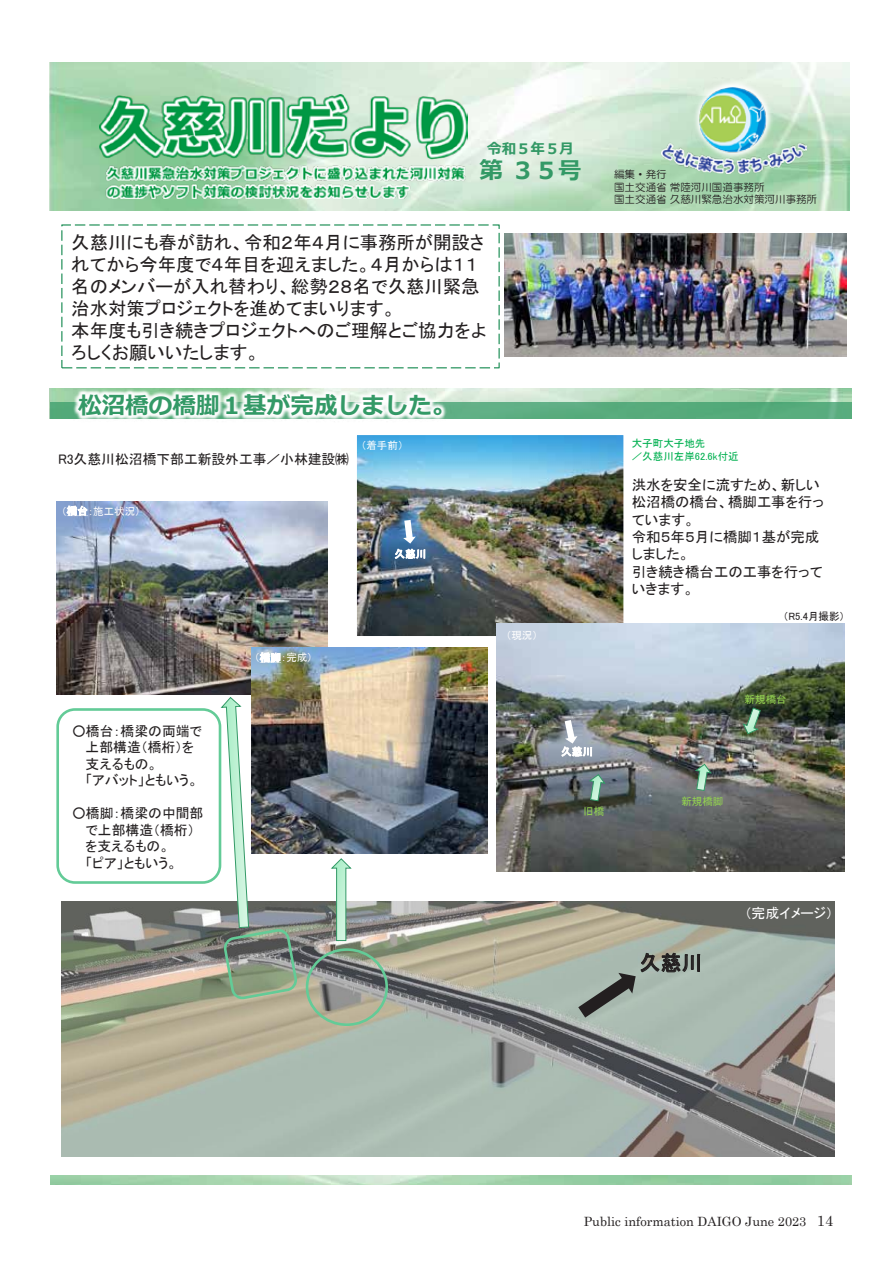
<style>
.page{position:relative;width:893px;height:1263px;background:#fff}
.page>*{position:absolute;margin:0;border:0;box-sizing:border-box;transform-origin:0 0}
.t1{font:700 23.55px "Meiryo";color:#396}
.t2{font:20.85px "MS P Gothic";color:#231f20}
.t3{font:18.45px/22px "MS P Gothic";color:#231f20}
.t4{font:14.85px "Century";color:#231f20}
.t5{font:14.55px "MS P Gothic";color:#231f20}
.t6{font:14.4px/17.2px "MS P Gothic";color:#231f20}
.t7{font:700 14.4px "Meiryo";color:#396}
.t8{font:13.8px/16.5px "MS P Gothic";color:#231f20}
.t9{font:13.8px "MS P Gothic";color:#fff}
.t10{font:12.75px "Century";color:#231f20}
.t11{font:10.5px/12.6px "HG Maru Gothic MPRO";color:#231f20}
.t12{font:10.5px "MS P Gothic";color:#fff}
.t13{font:10.5px "MS P Gothic";color:#00b050}
.t14{font:10.5px "MS P Gothic";color:#92d050}
.t15{font:10.5px "MS P Gothic";color:#231f20}
</style>
<div class="page">
<img style="left:62px;top:902px;width:773px;height:255px">
<img style="left:50px;top:63px;width:800px;height:147px">
<img style="left:99px;top:94px;width:369px;height:105px">
<img style="left:691px;top:77px;width:83px;height:10px">
<img style="left:662px;top:87px;width:144px;height:86px">
<img style="left:50px;top:389px;width:801px;height:13px">
<div style="left:50px;top:402px;width:801px;height:17px;background:#58ac7d"></div>
<img style="left:57px;top:388px;width:420px;height:31px">
<img style="left:358px;top:436px;width:264px;height:199px">
<div style="left:356px;top:434px;width:268px;height:203px;border:1px solid #fff"></div>
<svg style="left:403px;top:520px;width:13px;height:24px"></svg>
<div style="left:61px;top:224px;width:439px;height:144px;border:1px dashed #396"></div>
<img style="left:504px;top:234px;width:342px;height:122px">
<svg style="left:578px;top:973px;width:58px;height:44px;background:#7f8983"></svg>
<div style="left:306px;top:948px;width:82px;height:78px;border:3px solid #63cb97;border-radius:50%"></div>
<svg style="left:220px;top:697px;width:78px;height:305px"></svg>
<svg style="left:331px;top:858px;width:22px;height:83px"></svg>
<img style="left:56px;top:502px;width:272px;height:192px">
<svg style="left:67px;top:516px;width:21px;height:1px"></svg>
<img style="left:251px;top:648px;width:236px;height:206px">
<svg style="left:260px;top:662px;width:21px;height:1px"></svg>
<img style="left:497px;top:624px;width:347px;height:247px">
<svg style="left:565px;top:720px;width:12px;height:23px"></svg>
<svg style="left:588px;top:773px;width:19px;height:29px"></svg>
<svg style="left:695px;top:763px;width:18px;height:28px"></svg>
<svg style="left:742px;top:707px;width:19px;height:28px"></svg>
<div style="left:56px;top:708px;width:165px;height:176px;background:#fff;border:3px solid #63cb97;border-radius:17px"></div>
<p class="t7" style="left:487px;top:138px;width:88px">令和５年５月</p>
<p class="t1" style="left:480px;top:154px;width:104px">第３５号</p>
<p class="t3" style="left:71px;top:231px;width:417px">久慈川にも春が訪れ、令和２年４月に事務所が開設されてから今年度で４年目を迎えました。４月からは１１名のメンバーが入れ替わり、総勢２８名で久慈川緊急治水対策プロジェクトを進めてまいります。<br>本年度も引き続きプロジェクトへのご理解とご協力をよろしくお願いいたします。</p>
<p class="t11" style="left:614px;top:168px;width:54px">編集・発行</p>
<p class="t11" style="left:614px;top:181px;width:204px">国土交通省常陸河川国道事務所<br>国土交通省久慈川緊急治水対策河川事務所</p>
<p class="t1" style="left:78px;top:389px;width:379px">松沼橋の橋脚１基が完成しました。</p>
<p class="t8" style="left:58px;top:451px;width:293px">R3久慈川松沼橋下部工新設外工事／小林建設㈱</p>
<p class="t12" style="left:361px;top:440px;width:44px">（着手前）</p>
<p class="t12" style="left:61px;top:505px;width:81px">（橋台：施工状況(</p>
<p class="t8" style="left:86px;top:723px;width:118px;text-indent:-13px">○橋台：橋梁の両端で上部構造（橋桁を）支えるもの。<br>「アバット」ともいう。</p>
<p class="t8" style="left:86px;top:805px;width:119px;text-indent:-13px">○橋脚：橋梁の中間部で上部構造（橋桁(を支えるもの。<br>「ピア」ともいう。</p>
<p class="t12" style="left:254px;top:652px;width:60px">（橋脚：完成(</p>
<p class="t12" style="left:394px;top:549px;width:33px">久慈川</p>
<p class="t12" style="left:506px;top:630px;width:33px">（現況(</p>
<p class="t12" style="left:561px;top:746px;width:33px">久慈川</p>
<p class="t14" style="left:583px;top:805px;width:23px">旧橋</p>
<p class="t13" style="left:632px;top:438px;width:75px">大子町大子地先</p>
<p class="t13" style="left:632px;top:451px;width:108px">／久慈川左岸62.6k付近</p>
<p class="t5" style="left:632px;top:478px;width:190px">洪水を安全に流すため、新しい</p>
<p class="t6" style="left:632px;top:494px;width:194px">松沼橋の橋台、橋脚工事を行っています。<br>令和５年５月に橋脚１基が完成しました。<br>引き続き橋台工の工事を行っていきます。</p>
<p class="t15" style="left:783px;top:611px;width:63px">R（ 5.4月撮影(</p>
<p class="t14" style="left:745px;top:694px;width:44px">新規橋台</p>
<p class="t14" style="left:681px;top:796px;width:44px">新規橋脚</p>
<p class="t2" style="left:639px;top:952px;width:65px">久慈川</p>
<p class="t9" style="left:745px;top:906px;width:90px">（完成イメージ(</p>
<p class="t10" style="left:584px;top:1210px;width:224px">Public information DAIGO June 2023</p>
<p class="t4" style="left:817px;top:1208px;width:18px">14</p>
</div>
